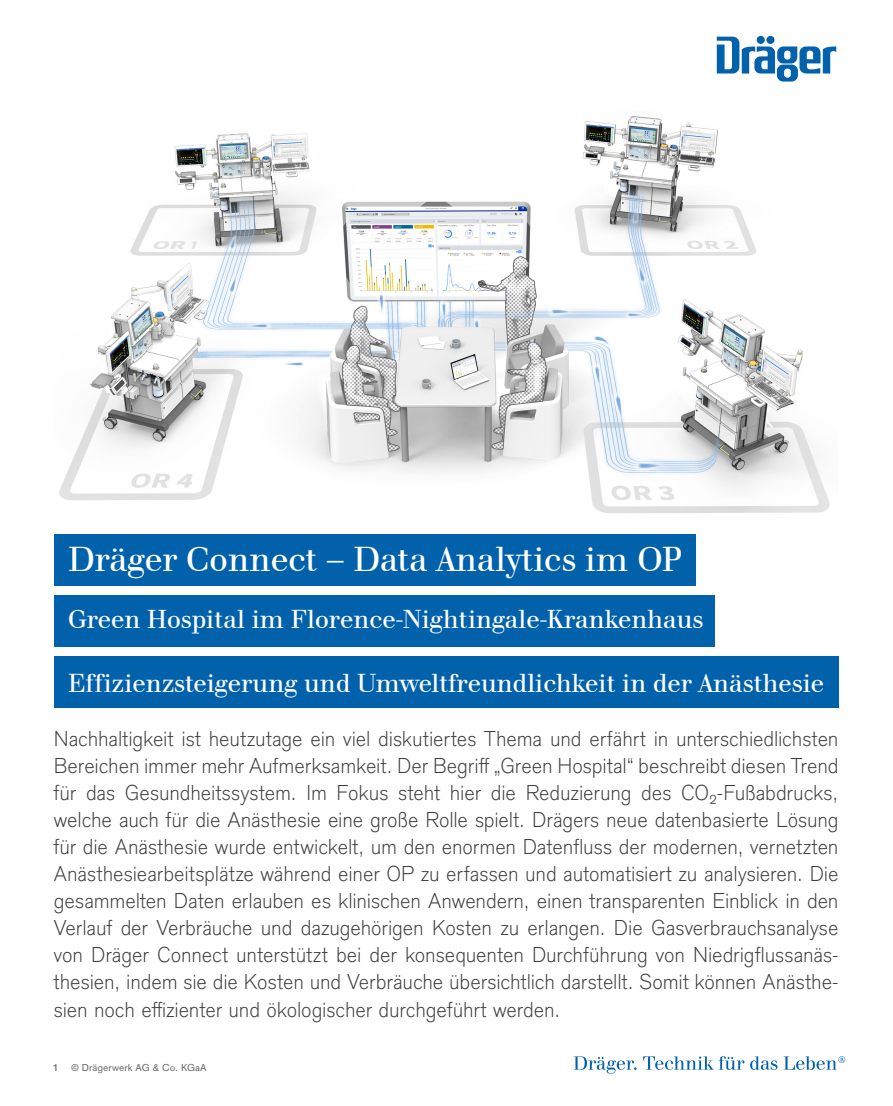
<style>
.page{position:relative;width:893px;height:1106px;background:#fff}
.page>*{position:absolute;margin:0;border:0;box-sizing:border-box;transform-origin:0 0}
.t1{font:36px "Draeger Walbaum";color:#fff}
.t2{font:27px "Draeger Walbaum";color:#fff}
.t3{font:300 22.5px/27px "Draeger Sans";letter-spacing:-.01em;color:#3e3e3f;text-align:justify}
.fußzeile{font:10.5px "Draeger Sans";color:#6c6d70}
.paginierung{font:700 10.5px "Draeger Sans";color:#6c6d70}
</style>
<div class="page">
<img style="left:54px;top:116px;width:776px;height:520px">
<svg style="left:717px;top:37px;width:119px;height:45px"></svg>
<svg style="left:574px;top:1056px;width:63px;height:17px"></svg>
<svg style="left:643px;top:1056px;width:101px;height:13px"></svg>
<svg style="left:750px;top:1056px;width:27px;height:13px"></svg>
<svg style="left:784px;top:1056px;width:61px;height:13px"></svg>
<div style="left:54px;top:595px;width:660px;height:51px;background:#0161aa"></div>
<div style="left:54px;top:534px;width:642px;height:51px;background:#0161aa"></div>
<div style="left:54px;top:657px;width:785px;height:51px;background:#0161aa"></div>
<p class="t1" style="left:68px;top:536px;width:615px">Dräger Connect – Data Analytics im OP</p>
<p class="t2" style="left:68px;top:601px;width:637px">Green Hospital im Florence-Nightingale-Krankenhaus</p>
<p class="t2" style="left:68px;top:666px;width:758px">Effizienzsteigerung und Umweltfreundlichkeit in der Anästhesie</p>
<p class="t3" style="left:54px;top:724px;width:786px">Nachhaltigkeit ist heutzutage ein viel diskutiertes Thema und erfährt in unterschiedlichsten Bereichen immer mehr Aufmerksamkeit. Der Begriff „Green Hospital“ beschreibt diesen Trend für das Gesundheitssystem. Im Fokus steht hier die Reduzierung des CO₂-Fußabdrucks, welche auch für die Anästhesie eine große Rolle spielt. Drägers neue datenbasierte Lösung für die Anästhesie wurde entwickelt, um den enormen Datenfluss der modernen, vernetzten Anästhesiearbeitsplätze während einer OP zu erfassen und automatisiert zu analysieren. Die gesammelten Daten erlauben es klinischen Anwendern, einen transparenten Einblick in den Verlauf der Verbräuche und dazugehörigen Kosten zu erlangen. Die Gasverbrauchsanalyse von Dräger Connect unterstützt bei der konsequenten Durchführung von Niedrigflussanäs&shy;thesien, indem sie die Kosten und Verbräuche übersichtlich darstellt. Somit können Anästhe&shy;sien noch effizienter und ökologischer durchgeführt werden.</p>
<p class="paginierung" style="left:53px;top:1060px;width:6px">1</p>
<p class="fußzeile" style="left:71px;top:1059px;width:137px">© Drägerwerk AG &amp; Co. KGaA</p>
</div>
